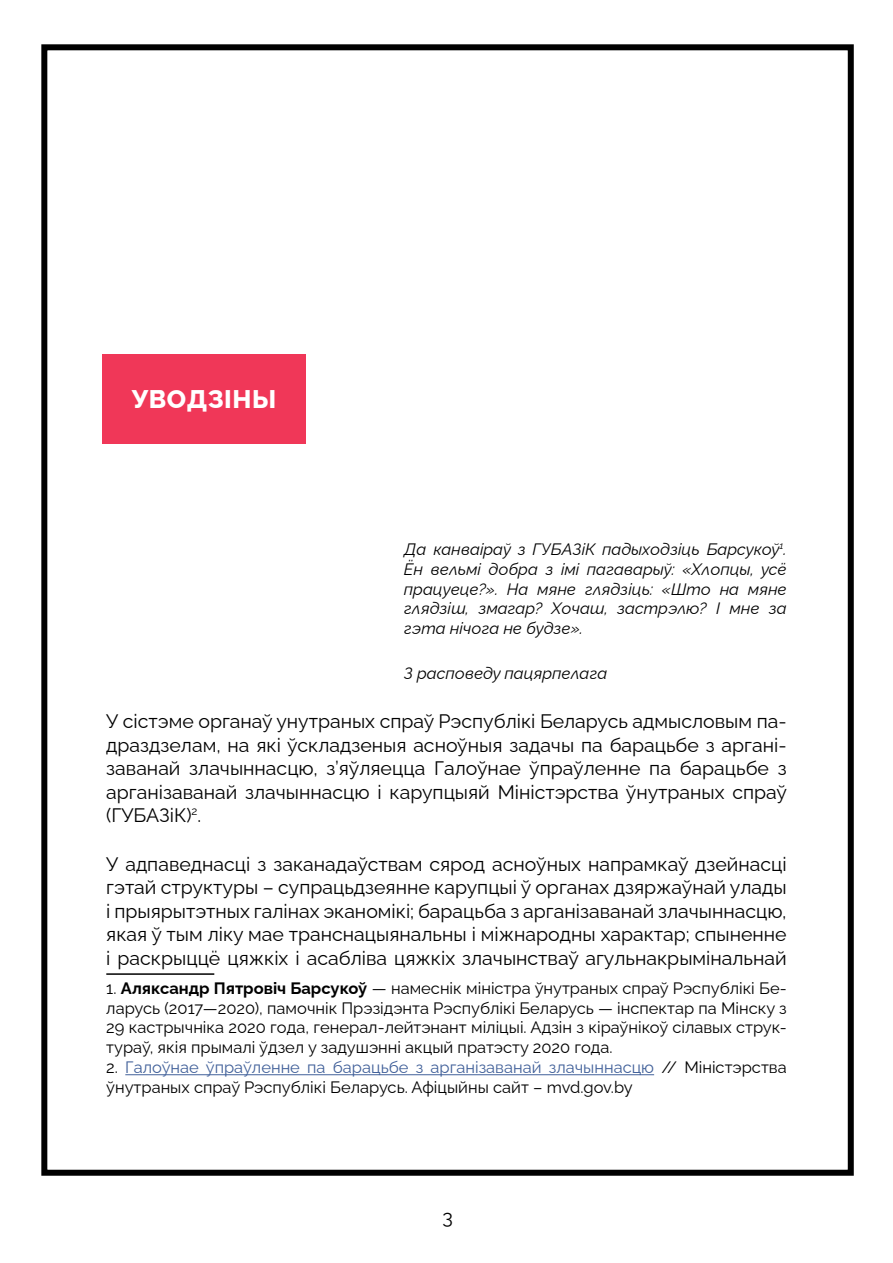
<style>
.page{position:relative;width:893px;height:1263px;background:#fff}
.page>*{position:absolute;margin:0;border:0;box-sizing:border-box;transform-origin:0 0}
.t1{font:800 25.5px "Raleway";letter-spacing:.02em;color:#fff}
.t2{font:19.5px/23.4px "Raleway";color:#000;text-align:justify}
.t3{font:16.5px/19.8px "Raleway";color:#000;text-align:justify}
.t4{font:italic 16.5px/19.8px "Raleway";color:#000;text-align:justify}
.s1{font-weight:700}
.s2{color:#42619a}
</style>
<div class="page">
<div style="left:41px;top:44px;width:813px;height:1132px;border:6px solid #000"></div>
<div style="left:102px;top:354px;width:203px;height:89px;background:#f03758"></div>
<hr style="left:106px;top:973px;width:108px;height:2px;background:#000">
<hr style="left:125px;top:1074px;width:529px;height:1px;background:#42619a">
<h1 class="t1" style="left:132px;top:378px;width:146px">УВОДЗІНЫ</h1>
<p class="t4" style="left:404px;top:537px;width:384px">Да канваіраў з ГУБАЗіК падыходзіць Барсукоў<sup>1</sup>.<br>Ён вельмі добра з імі пагаварыў: «Хлопцы, усё працуеце?». На мяне глядзіць: «Што на мяне глядзіш, змагар? Хочаш, застрэлю? І мне за гэта нічога не будзе».</p>
<p class="t4" style="left:404px;top:662px;width:205px">З расповеду пацярпелага</p>
<p class="t2" style="left:106px;top:708px;width:682px">У сістэме органаў унутраных спраў Рэспублікі Беларусь адмысловым па&shy;драздзелам, на які ўскладзеныя асноўныя задачы па барацьбе з аргані&shy;заванай злачыннасцю, з’яўляецца Галоўнае ўпраўленне па барацьбе з арганізаванай злачыннасцю і карупцыяй Міністэрства ўнутраных спраў (ГУБАЗіК)<sup>2</sup>.</p>
<p class="t2" style="left:106px;top:850px;width:682px">У адпаведнасці з заканадаўствам сярод асноўных напрамкаў дзейнасці гэтай структуры – супрацьдзеянне карупцыі ў органах дзяржаўнай улады і прыярытэтных галінах эканомікі; барацьба з арганізаванай злачыннасцю, якая ў тым ліку мае транснацыянальны і міжнародны характар; спыненне і раскрыццё цяжкіх і асабліва цяжкіх злачынстваў агульнакрымінальнай</p>
<p class="t3" style="left:106px;top:976px;width:682px">1. <span class="s1">Аляксандр Пятровіч Барсукоў</span> — намеснік міністра ўнутраных спраў Рэспублікі Бе&shy;ларусь (2017—2020), памочнік Прэзідэнта Рэспублікі Беларусь — інспектар па Мінску з 29 кастрычніка 2020 года, генерал-лейтэнант міліцыі. Адзін з кіраўнікоў сілавых струк&shy;тураў, якія прымалі ўдзел у задушэнні акцый пратэсту 2020 года.</p>
<p class="t3" style="left:106px;top:1055px;width:682px">2. <span class="s2">Галоўнае ўпраўленне па барацьбе з арганізаванай злачыннасцю</span> // Міністэрства ўнутраных спраў Рэспублікі Беларусь. Афіцыйны сайт – mvd.gov.by</p>
<p class="t2" style="left:442px;top:1203px;width:12px">3</p>
</div>
